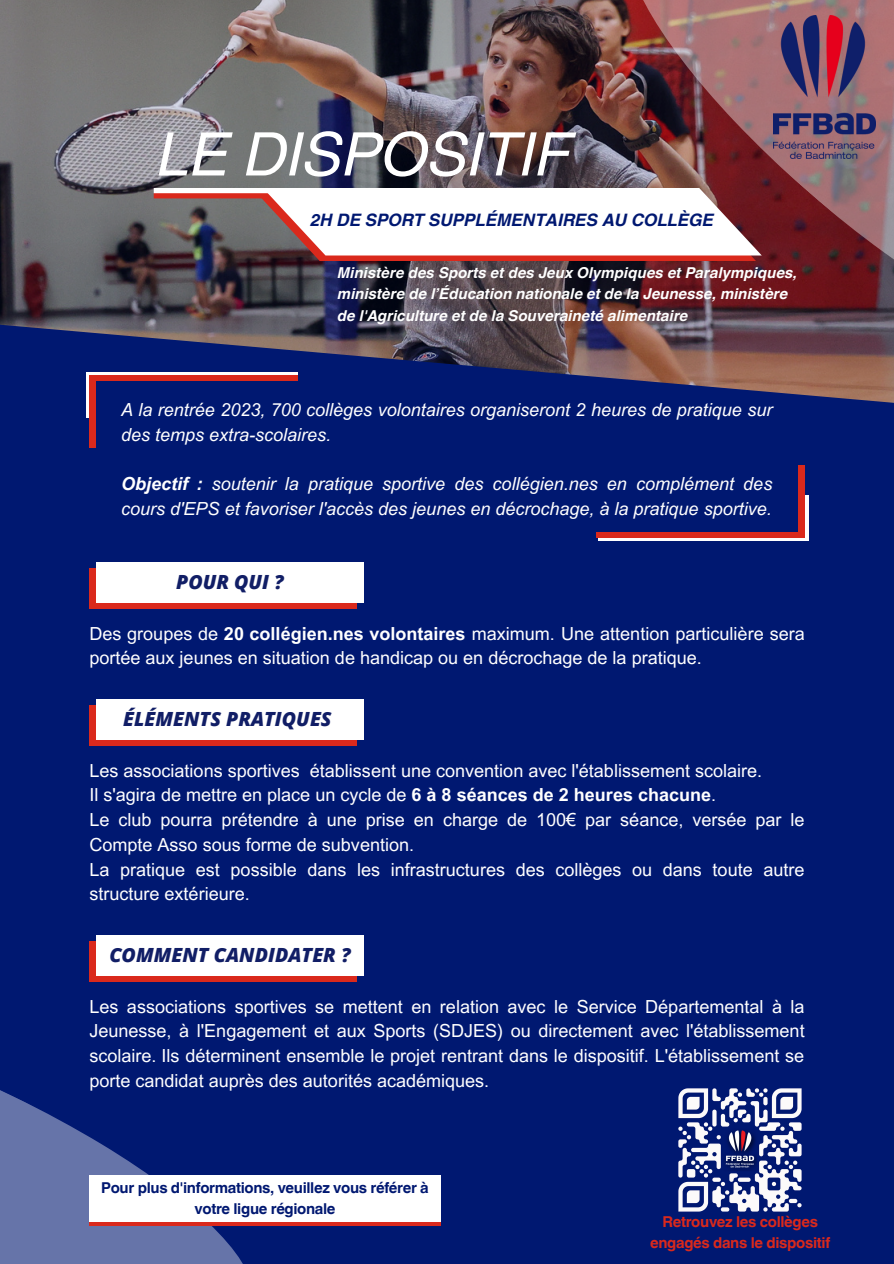
<style>
.page{position:relative;width:894px;height:1264px;background:#fff}
.page>*{position:absolute;margin:0;border:0;box-sizing:border-box;transform-origin:0 0}
.t1{font:italic 60px "Helvetica World";color:#fff}
.t2{font:italic 800 19.5px "Open Sans";color:#111e66}
.t3{font:18px/24.8px "Arial MT Pro";color:#fff}
.t4{font:italic 18px/24.8px "Arial MT Pro";color:#fff}
.t5{font:italic 700 17.1px "Helvetica World";color:#001871}
.t6{font:italic 700 15px/21.5px "Helvetica World";color:#fff}
.t7{font:700 15px/21.5px "Helvetica World";letter-spacing:-.025em;color:#001871;text-align:center}
.t8{font:700 15px/21.5px "Helvetica World";letter-spacing:-.025em;color:#da291c;text-align:center}
.s1{font-weight:700}
</style>
<div class="page">
<div style="left:0;top:0;width:893px;height:1263px;background:#001871"></div>
<img style="left:0;top:0;width:893px;height:403px">
<svg style="left:154px;top:188px;width:457px;height:73px;background:#d2c3c2"></svg>
<div style="left:597px;top:495px;width:211px;height:45px;background:#fff"></div>
<img style="left:611px;top:0;width:282px;height:354px">
<div style="left:86px;top:372px;width:211px;height:46px;background:#fff"></div>
<div style="left:89px;top:375px;width:208px;height:72px;background:#da291c"></div>
<div style="left:96px;top:381px;width:208px;height:73px;background:#001871"></div>
<div style="left:596px;top:466px;width:208px;height:72px;background:linear-gradient(to right,#da291c,#da291c)"></div>
<div style="left:589px;top:459px;width:208px;height:72px;background:#001871"></div>
<svg style="left:89px;top:705px;width:267px;height:40px;background:#df473c"></svg>
<div style="left:96px;top:698px;width:267px;height:41px;background:#fff"></div>
<svg style="left:89px;top:941px;width:267px;height:40px;background:#df473c"></svg>
<div style="left:96px;top:934px;width:267px;height:41px;background:#fff"></div>
<svg style="left:89px;top:568px;width:267px;height:40px;background:#df473c"></svg>
<div style="left:96px;top:561px;width:267px;height:41px;background:#fff"></div>
<svg style="left:0;top:1090px;width:242px;height:173px;fill:#6674a9"></svg>
<div style="left:89px;top:1186px;width:351px;height:40px;background:linear-gradient(to right,#da291c,#da291c)"></div>
<div style="left:89px;top:1175px;width:351px;height:46px;background:#fff"></div>
<img style="left:773px;top:15px;width:102px;height:143px">
<img style="left:678px;top:1088px;width:124px;height:124px">
<p class="t1" style="left:157px;top:105px;width:416px">LE DISPOSITIF</p>
<p class="t5" style="left:310px;top:206px;width:405px">2H DE SPORT SUPPLÉMENTAIRES AU COLLÈGE</p>
<p class="t6" style="left:337px;top:260px;width:461px">Ministère des Sports et des Jeux Olympiques et Paralympiques, ministère de l’Éducation nationale et de la Jeunesse, ministère de l'Agriculture et de la Souveraineté alimentaire</p>
<p class="t4" style="left:121px;top:399px;width:652px">A la rentrée 2023, 700 collèges volontaires organiseront 2 heures de pratique sur des temps extra-scolaires.</p>
<p class="t4" style="left:121px;top:474px;width:652px"><span class="s1">Objectif :</span> soutenir la pratique sportive des collégien.nes en complément des cours d'EPS et favoriser l'accès des jeunes en décrochage, à la pratique sportive.</p>
<p class="t2" style="left:176px;top:568px;width:109px">POUR QUI ?</p>
<p class="t3" style="left:89px;top:623px;width:716px">Des groupes de <span class="s1">20 collégien.nes volontaires</span> maximum. Une attention particulière sera portée aux jeunes en situation de handicap ou en décrochage de la pratique.</p>
<p class="t2" style="left:123px;top:704px;width:210px">ÉLÉMENTS PRATIQUES</p>
<p class="t3" style="left:89px;top:760px;width:674px">Les associations sportives établissent une convention avec l'établissement scolaire.</p>
<p class="t3" style="left:89px;top:784px;width:628px">Il s'agira de mettre en place un cycle de <span class="s1">6 à 8 séances de 2 heures chacune</span>.</p>
<p class="t3" style="left:89px;top:809px;width:716px">Le club pourra prétendre à une prise en charge de 100€ par séance, versée par le<br>Compte Asso sous forme de subvention.</p>
<p class="t3" style="left:89px;top:859px;width:716px">La pratique est possible dans les infrastructures des collèges ou dans toute autre structure extérieure.</p>
<p class="t2" style="left:109px;top:940px;width:243px">COMMENT CANDIDATER ?</p>
<p class="t3" style="left:89px;top:996px;width:716px;text-align:justify">Les associations sportives se mettent en relation avec le Service Départemental à la Jeunesse, à l'Engagement et aux Sports (SDJES) ou directement avec l'établissement scolaire. Ils déterminent ensemble le projet rentrant dans le dispositif. L'établissement se porte candidat auprès des autorités académiques.</p>
<p class="t7" style="left:101px;top:1175px;width:329px">Pour plus d'informations, veuillez vous référer à votre ligue régionale</p>
<p class="t8" style="left:650px;top:1209px;width:181px">Retrouvez les collèges engagés dans le dispositif</p>
</div>
